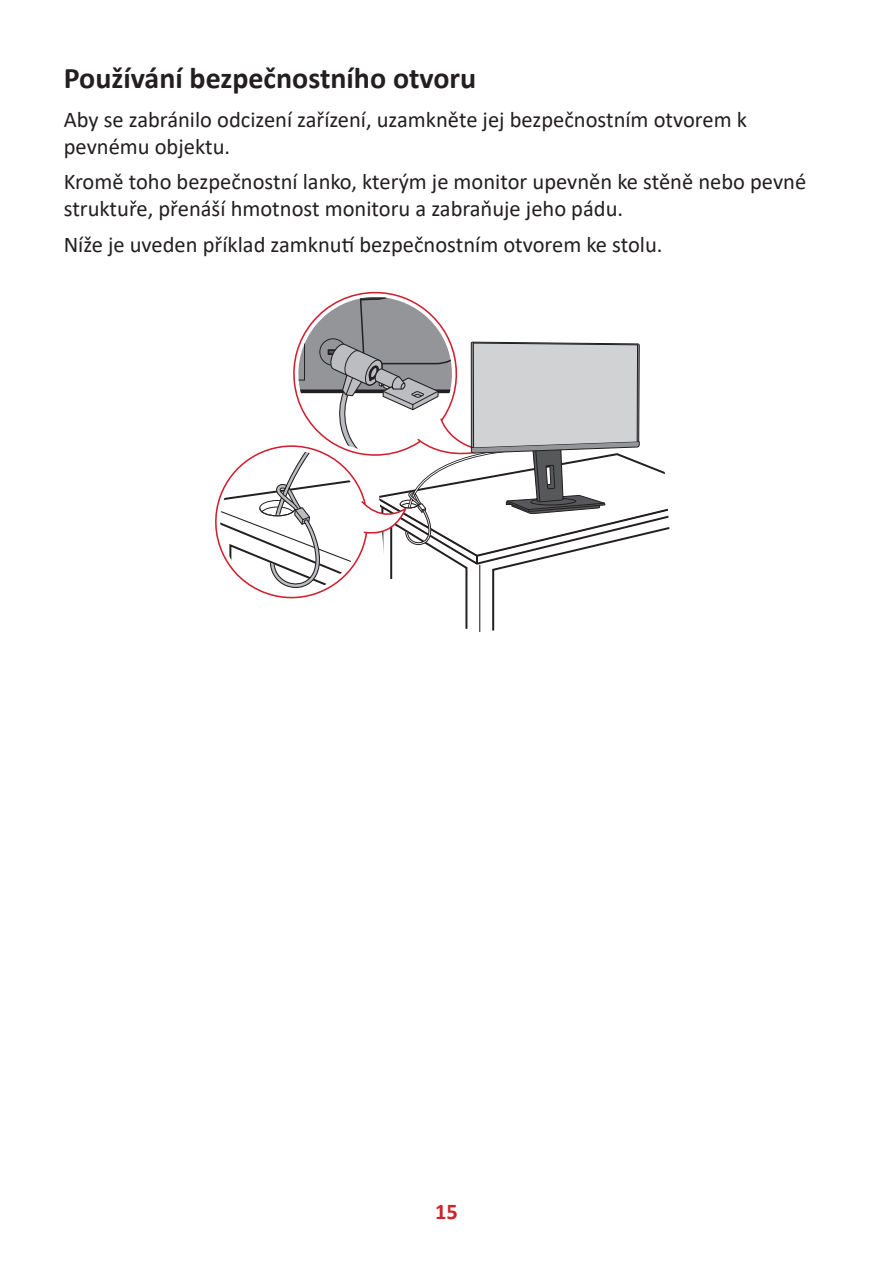
<style>
.page{position:relative;width:893px;height:1263px;background:#fff}
.page>*{position:absolute;margin:0;border:0;box-sizing:border-box;transform-origin:0 0}
.t1{font:700 30px "Calibri";color:#231f20}
.t2{font:22.5px/27px "Calibri";color:#231f20}
.t3{font:700 22.5px "Calibri";color:#d1232a}
</style>
<div class="page">
<svg style="left:215px;top:292px;width:455px;height:340px"></svg>
<h1 class="t1" style="left:64px;top:57px;width:414px">Používání bezpečnostního otvoru</h1>
<p class="t2" style="left:64px;top:105px;width:685px">Aby se zabránilo odcizení zařízení, uzamkněte jej bezpečnostním otvorem k pevnému objektu.</p>
<p class="t2" style="left:64px;top:168px;width:744px">Kromě toho bezpečnostní lanko, kterým je monitor upevněn ke stěně nebo pevné struktuře, přenáší hmotnost monitoru a zabraňuje jeho pádu.</p>
<p class="t2" style="left:64px;top:230px;width:600px">Níže je uveden příklad zamknutí bezpečnostním otvorem ke stolu.</p>
<p class="t3" style="left:435px;top:1196px;width:24px">15</p>
</div>
